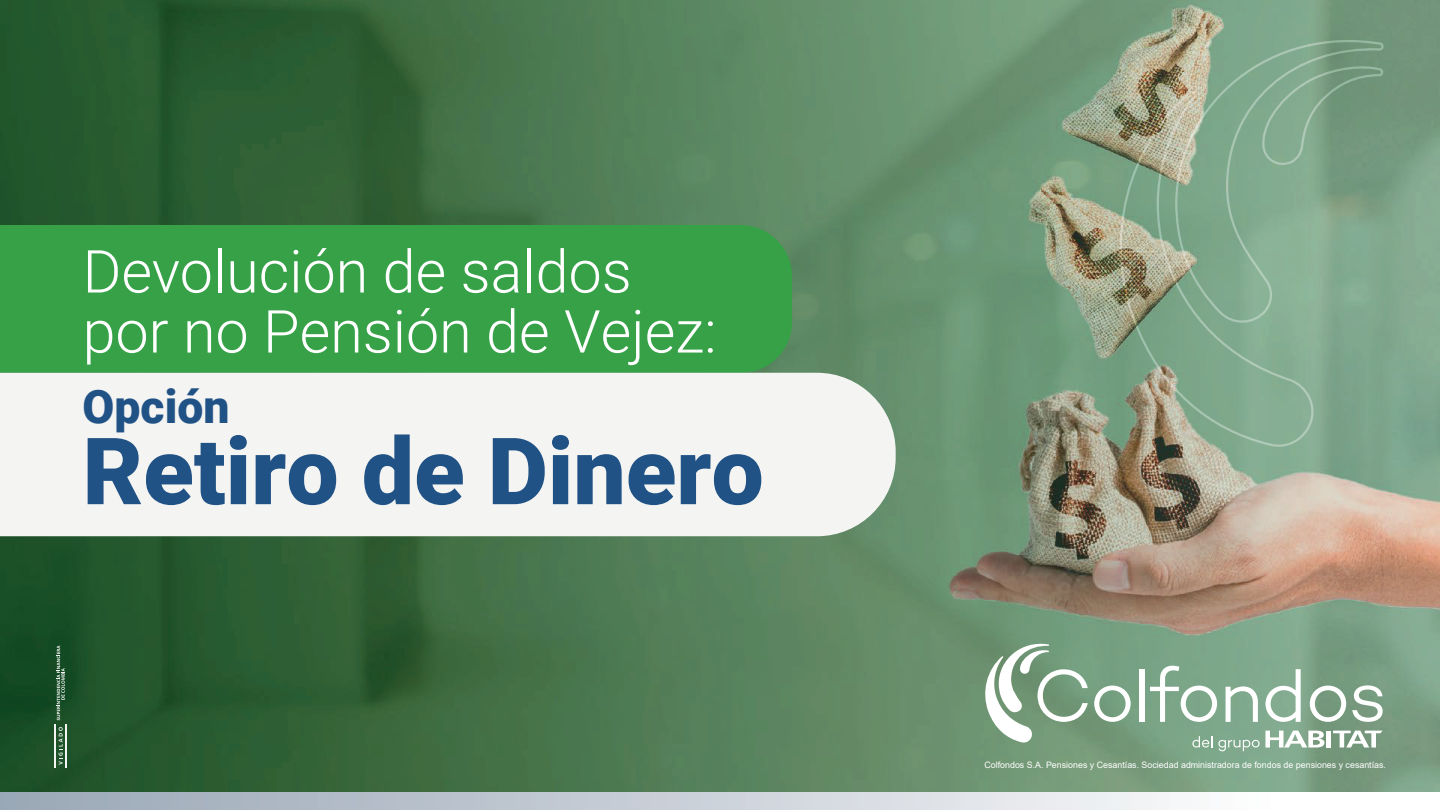
<style>
.page{position:relative;width:1440px;height:810px;background:#fff}
.page>*{position:absolute;margin:0;border:0;box-sizing:border-box;transform-origin:0 0}
.t1{font:900 92.93px "Roboto";color:#215285}
.t2{font:300 59.25px/60px "Roboto";color:#fff}
.t3{font:900 46.28px "Roboto";color:#215285}
.t4{font:8.85px "Arial";color:#fff}
</style>
<div class="page">
<img style="left:0;top:0;width:1440px;height:793px">
<div style="left:0;top:793px;width:1440px;height:17px;background:linear-gradient(to right,#97a5b4,#fff)"></div>
<svg style="left:57px;top:646px;width:8px;height:74px"></svg>
<svg style="left:59px;top:727px;width:4px;height:38px"></svg>
<hr style="left:55px;top:724px;width:1px;height:43px;background:#f4f4f3">
<hr style="left:65px;top:724px;width:2px;height:43px;background:#f4f4f3">
<svg style="left:1192px;top:736px;width:20px;height:12px"></svg>
<svg style="left:1218px;top:731px;width:106px;height:20px"></svg>
<div style="left:1326px;top:731px;width:5px;height:17px;background:#fff"></div>
<svg style="left:1333px;top:731px;width:50px;height:17px"></svg>
<svg style="left:1094px;top:686px;width:37px;height:36px"></svg>
<div style="left:1139px;top:669px;width:6px;height:53px;background:#fff"></div>
<svg style="left:1150px;top:666px;width:67px;height:56px"></svg>
<svg style="left:1226px;top:686px;width:32px;height:36px"></svg>
<svg style="left:1265px;top:669px;width:36px;height:53px"></svg>
<svg style="left:1310px;top:686px;width:36px;height:36px"></svg>
<svg style="left:1352px;top:685px;width:31px;height:37px"></svg>
<svg style="left:981px;top:640px;width:107px;height:104px"></svg>
<div style="left:0;top:225px;width:792px;height:148px;background:#36a147"></div>
<div style="left:0;top:373px;width:896px;height:163px;background:#f4f4f3"></div>
<svg style="left:1120px;top:87px;width:201px;height:360px;background:#8aa387"></svg>
<svg style="left:1174px;top:40px;width:210px;height:288px;background:#86a98e"></svg>
<h2 class="t2" style="left:83px;top:239px;width:635px">Devolución de saldos por no Pensión de Vejez:</h2>
<h3 class="t3" style="left:83px;top:374px;width:148px">Opción</h3>
<h1 class="t1" style="left:83px;top:406px;width:683px">Retiro de Dinero</h1>
<p class="t4" style="left:984px;top:759px;width:403px">Colfondos S.A. Pensiones y Cesantías. Sociedad administradora de fondos de pensiones y cesantías.</p>
</div>
